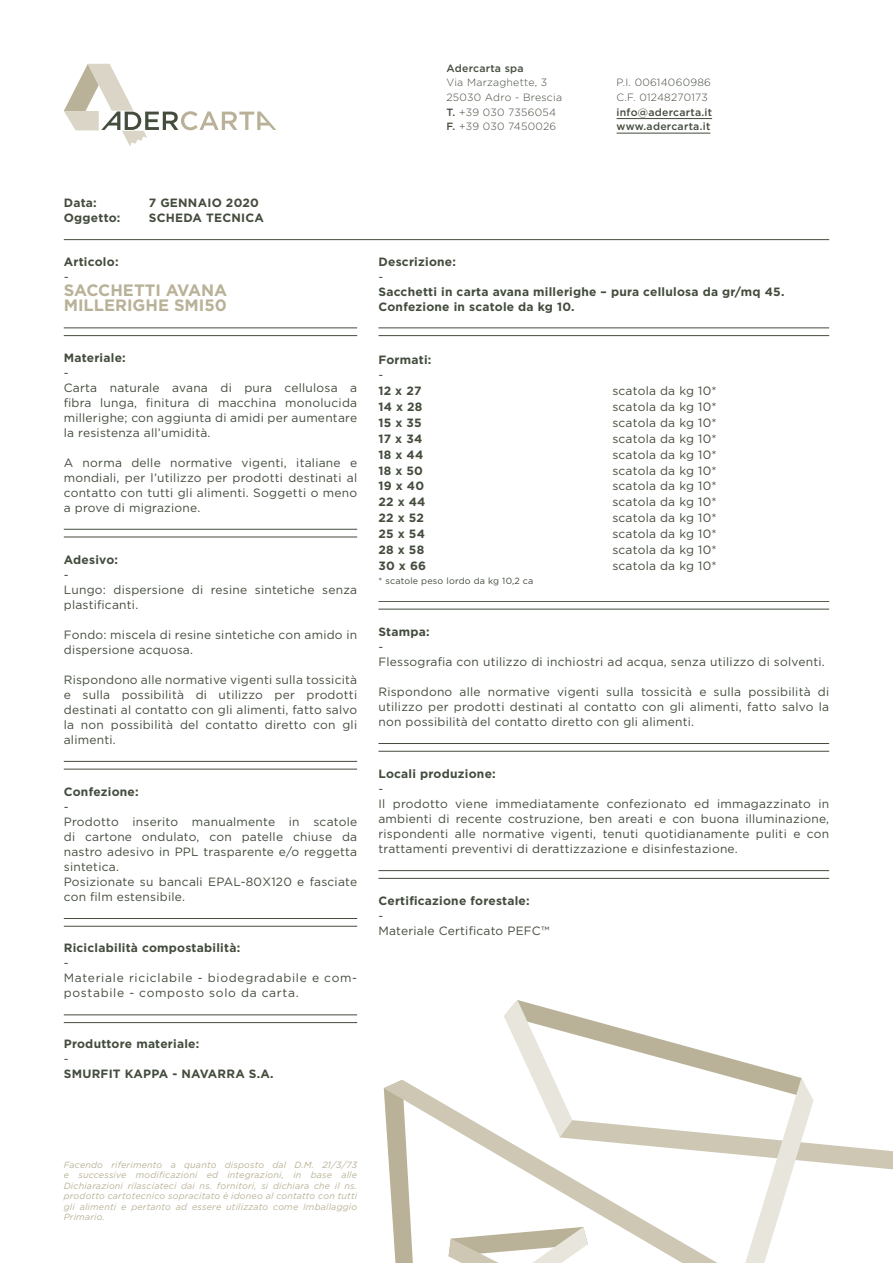
<style>
.page{position:relative;width:893px;height:1263px;background:#fff}
.page>*{position:absolute;margin:0;border:0;box-sizing:border-box;transform-origin:0 0}
.t1{font:700 16.5px/15px "Gotham";color:#b9b298}
.t2{font:12px/15px "Gotham";letter-spacing:.02em;color:#434c3d}
.t3{font:700 12px/15px "Gotham";letter-spacing:.02em;color:#434c3d}
.t4{font:12px/15px "Gotham";letter-spacing:.06em;color:#434c3d}
.t5{font:italic 12px "Gotham";color:#434c3d}
.t6{font:300 10.5px/14.5px "Gotham";letter-spacing:.025em;color:#434c3d}
.t7{font:500 10.5px/14.5px "Gotham";letter-spacing:.025em;color:#434c3d}
.t8{font:italic 9px/10.5px "Gotham";letter-spacing:.02em;color:#b9b298;text-align:justify}
.t9{font:9px "Gotham";letter-spacing:.02em;color:#434c3d}
.s1{font-weight:500}
</style>
<div class="page">
<svg style="left:64px;top:64px;width:212px;height:82px"></svg>
<hr style="left:617px;top:118px;width:95px;height:1px;background:#434c3d">
<hr style="left:617px;top:133px;width:93px;height:1px;background:#434c3d">
<svg style="left:384px;top:1080px;width:64px;height:183px"></svg>
<svg style="left:448px;top:1000px;width:445px;height:263px"></svg>
<hr style="left:64px;top:327px;width:293px;height:1px;background:#434c3d">
<hr style="left:64px;top:335px;width:293px;height:1px;background:#434c3d">
<hr style="left:378px;top:327px;width:451px;height:1px;background:#434c3d">
<hr style="left:378px;top:601px;width:451px;height:1px;background:#434c3d">
<hr style="left:378px;top:743px;width:451px;height:1px;background:#434c3d">
<hr style="left:64px;top:761px;width:293px;height:1px;background:#434c3d">
<hr style="left:378px;top:870px;width:451px;height:1px;background:#434c3d">
<hr style="left:64px;top:918px;width:293px;height:1px;background:#434c3d">
<hr style="left:64px;top:1014px;width:293px;height:1px;background:#434c3d">
<hr style="left:64px;top:529px;width:293px;height:1px;background:#434c3d">
<hr style="left:378px;top:335px;width:451px;height:1px;background:#434c3d">
<hr style="left:378px;top:609px;width:451px;height:1px;background:#434c3d">
<hr style="left:378px;top:751px;width:451px;height:1px;background:#434c3d">
<hr style="left:64px;top:769px;width:293px;height:1px;background:#434c3d">
<hr style="left:378px;top:878px;width:451px;height:1px;background:#434c3d">
<hr style="left:64px;top:926px;width:293px;height:1px;background:#434c3d">
<hr style="left:64px;top:1022px;width:293px;height:1px;background:#434c3d">
<hr style="left:64px;top:537px;width:293px;height:1px;background:#434c3d">
<hr style="left:64px;top:239px;width:765px;height:1px;background:#434c3d">
<p class="t7" style="left:446px;top:61px;width:79px">Adercarta spa</p>
<p class="t6" style="left:446px;top:75px;width:117px">Via Marzaghette, 3<br>25030 Adro - Brescia<br><span class="s1">T.</span> +39 030 7356054<br><span class="s1">F.</span> +39 030 7450026</p>
<p class="t6" style="left:617px;top:75px;width:96px">P.I. 00614060986<br>C.F. 01248270173</p>
<p class="t7" style="left:617px;top:104px;width:97px">info@adercarta.it www.adercarta.it</p>
<p class="t3" style="left:64px;top:195px;width:35px">Data:</p>
<p class="t3" style="left:149px;top:195px;width:112px">7 GENNAIO 2020</p>
<p class="t3" style="left:64px;top:210px;width:58px">Oggetto:</p>
<p class="t3" style="left:149px;top:210px;width:117px">SCHEDA TECNICA</p>
<p class="t3" style="left:64px;top:254px;width:56px">Articolo:</p>
<p class="t5" style="left:64px;top:269px;width:6px">-</p>
<h1 class="t1" style="left:64px;top:282px;width:165px">SACCHETTI AVANA<br>MILLERIGHE SMI50</h1>
<p class="t3" style="left:64px;top:350px;width:64px">Materiale:</p>
<p class="t2" style="left:64px;top:365px;width:295px">-<br>Carta naturale avana di pura cellulosa a fibra lunga, finitura di macchina monolucida millerighe; con aggiunta di amidi per aumentare la resistenza all’umidità.</p>
<p class="t2" style="left:64px;top:455px;width:295px;text-align:justify">A norma delle normative vigenti, italiane e mondiali, per l’utilizzo per prodotti destinati al contatto con tutti gli alimenti. Soggetti o meno a prove di migrazione.</p>
<p class="t3" style="left:64px;top:552px;width:56px">Adesivo:</p>
<p class="t2" style="left:64px;top:567px;width:295px">-<br>Lungo: dispersione di resine sintetiche senza plastificanti.</p>
<p class="t2" style="left:64px;top:627px;width:295px">Fondo: miscela di resine sintetiche con amido in dispersione acquosa.</p>
<p class="t2" style="left:64px;top:672px;width:295px;text-align:justify">Rispondono alle normative vigenti sulla tossicità e sulla possibilità di utilizzo per prodotti destinati al contatto con gli alimenti, fatto salvo la non possibilità del contatto diretto con gli alimenti.</p>
<p class="t3" style="left:64px;top:784px;width:76px">Confezione:</p>
<p class="t2" style="left:64px;top:799px;width:295px">-<br>Prodotto inserito manualmente in scatole di cartone ondulato, con patelle chiuse da nastro adesivo in PPL trasparente e/o reggetta sintetica.<br>Posizionate su bancali EPAL-80X120 e fasciate con film estensibile.</p>
<p class="t3" style="left:64px;top:941px;width:178px">Riciclabilità compostabilità:</p>
<p class="t4" style="left:64px;top:955px;width:295px">-<br>Materiale riciclabile - biodegradabile e com&shy;postabile - composto solo da carta.</p>
<p class="t3" style="left:64px;top:1036px;width:137px">Produttore materiale:</p>
<p class="t2" style="left:64px;top:1051px;width:6px">-</p>
<p class="t3" style="left:64px;top:1066px;width:211px">SMURFIT KAPPA - NAVARRA S.A.</p>
<p class="t3" style="left:378px;top:254px;width:79px">Descrizione:</p>
<p class="t2" style="left:378px;top:269px;width:6px">-</p>
<p class="t3" style="left:378px;top:284px;width:408px">Sacchetti in carta avana millerighe – pura cellulosa da gr/mq 45.<br>Confezione in scatole da kg 10.</p>
<p class="t3" style="left:378px;top:352px;width:54px">Formati:</p>
<p class="t2" style="left:378px;top:367px;width:6px">-</p>
<p class="t3" style="left:378px;top:383px;width:45px">12 x 27</p>
<p class="t2" style="left:612px;top:383px;width:106px">scatola da kg 10*</p>
<p class="t3" style="left:378px;top:399px;width:46px">14 x 28</p>
<p class="t2" style="left:612px;top:399px;width:106px">scatola da kg 10*</p>
<p class="t3" style="left:378px;top:415px;width:45px">15 x 35</p>
<p class="t2" style="left:612px;top:415px;width:106px">scatola da kg 10*</p>
<p class="t3" style="left:378px;top:431px;width:45px">17 x 34</p>
<p class="t2" style="left:612px;top:431px;width:106px">scatola da kg 10*</p>
<p class="t3" style="left:378px;top:447px;width:46px">18 x 44</p>
<p class="t2" style="left:612px;top:446px;width:106px">scatola da kg 10*</p>
<p class="t3" style="left:378px;top:463px;width:46px">18 x 50</p>
<p class="t2" style="left:612px;top:462px;width:106px">scatola da kg 10*</p>
<p class="t3" style="left:378px;top:479px;width:47px">19 x 40</p>
<p class="t2" style="left:612px;top:478px;width:106px">scatola da kg 10*</p>
<p class="t3" style="left:378px;top:495px;width:49px">22 x 44</p>
<p class="t2" style="left:612px;top:494px;width:106px">scatola da kg 10*</p>
<p class="t3" style="left:378px;top:511px;width:47px">22 x 52</p>
<p class="t2" style="left:612px;top:510px;width:106px">scatola da kg 10*</p>
<p class="t3" style="left:378px;top:527px;width:48px">25 x 54</p>
<p class="t2" style="left:612px;top:526px;width:106px">scatola da kg 10*</p>
<p class="t3" style="left:378px;top:542px;width:47px">28 x 58</p>
<p class="t2" style="left:612px;top:542px;width:106px">scatola da kg 10*</p>
<p class="t3" style="left:378px;top:558px;width:49px">30 x 66</p>
<p class="t2" style="left:612px;top:558px;width:106px">scatola da kg 10*</p>
<p class="t9" style="left:378px;top:575px;width:157px">* scatole peso lordo da kg 10,2 ca</p>
<p class="t3" style="left:378px;top:624px;width:53px">Stampa:</p>
<p class="t2" style="left:378px;top:639px;width:448px">-<br>Flessografia con utilizzo di inchiostri ad acqua, senza utilizzo di solventi.</p>
<p class="t2" style="left:378px;top:684px;width:452px;text-align:justify">Rispondono alle normative vigenti sulla tossicità e sulla possibilità di utilizzo per prodotti destinati al contatto con gli alimenti, fatto salvo la non possibilità del contatto diretto con gli alimenti.</p>
<p class="t3" style="left:378px;top:766px;width:119px">Locali produzione:</p>
<p class="t2" style="left:378px;top:781px;width:452px">-<br>Il prodotto viene immediatamente confezionato ed immagazzinato in ambienti di recente costruzione, ben areati e con buona illuminazione, rispondenti alle normative vigenti, tenuti quotidianamente puliti e con trattamenti preventivi di derattizzazione e disinfestazione.</p>
<p class="t3" style="left:378px;top:893px;width:153px">Certificazione forestale:</p>
<p class="t2" style="left:378px;top:908px;width:172px">-<br>Materiale Certificato PEFC™</p>
<p class="t8" style="left:64px;top:1159px;width:295px">Facendo riferimento a quanto disposto dal D.M. 21/3/73 e successive modificazioni ed integrazioni, in base alle Dichiarazioni rilasciateci dai ns. fornitori, si dichiara che il ns. prodotto cartotecnico sopracitato è idoneo al contatto con tutti gli alimenti e pertanto ad essere utilizzato come Imballaggio Primario.</p>
</div>
